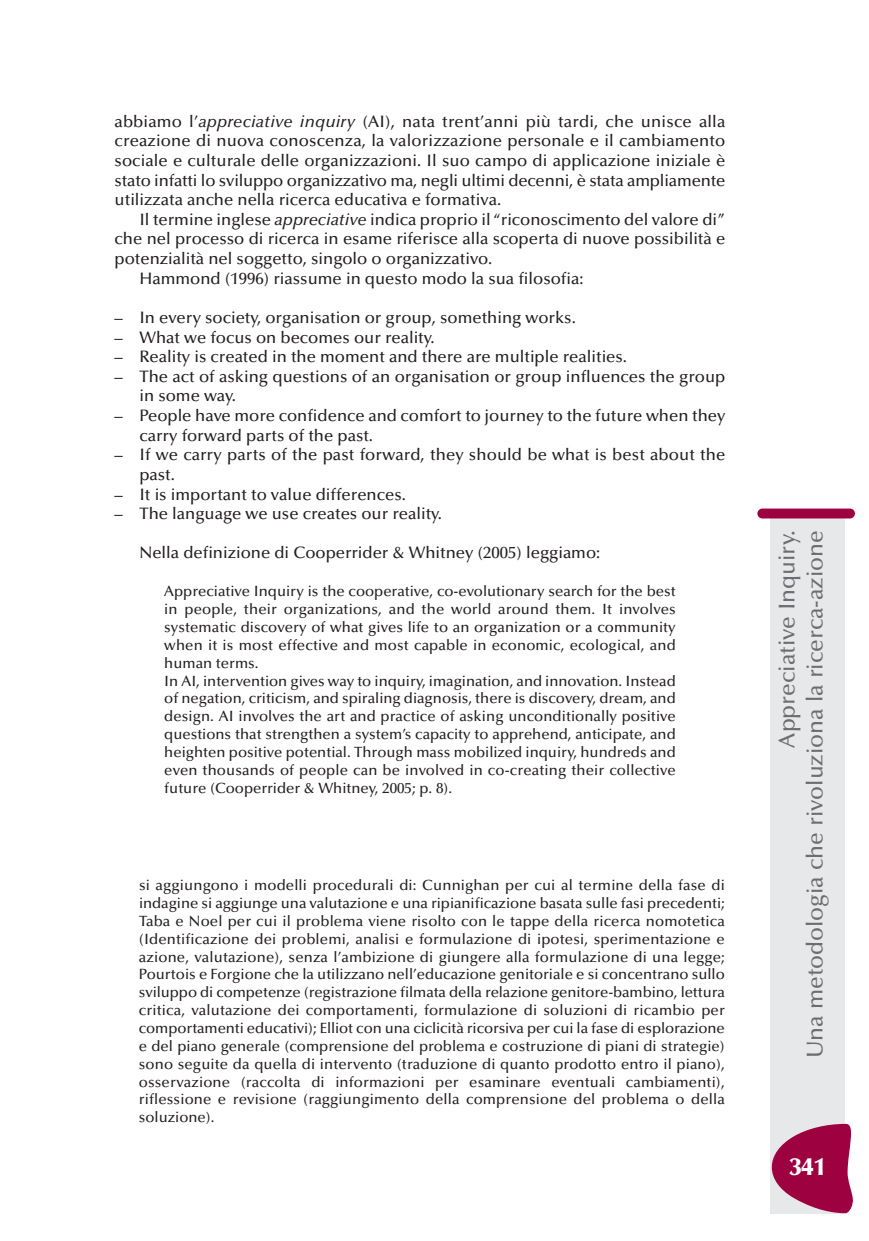
<style>
.page{position:relative;width:869px;height:1241px;background:#fff}
.page>*{position:absolute;margin:0;border:0;box-sizing:border-box;transform-origin:0 0}
.t1{font:900 24.5px "Optima";color:#fff}
.t2{font:500 22.75px/28px "Optima";color:#6c6d70;text-align:right}
.t3{font:500 16.62px/19.6px "Optima";color:#231f20}
.t4{font:500 14.88px/17.8px "Optima";color:#231f20}
.s1{font-style:italic}
</style>
<div class="page">
<div style="left:770px;top:516px;width:74px;height:697px;background:#e7e8e9"></div>
<div style="left:757px;top:508px;width:97px;height:10px;background:#9d0140;border-radius:5px"></div>
<svg style="left:771px;top:1123px;width:82px;height:89px"></svg>
<p class="t3" style="left:115px;top:113px;width:612px;text-align:justify">abbiamo l’<span class="s1">appreciative inquiry</span> (AI), nata trent’anni più tardi, che unisce alla creazione di nuova conoscenza, la valorizzazione personale e il cambiamento sociale e culturale delle organizzazioni. Il suo campo di applicazione iniziale è stato infatti lo sviluppo organizzativo ma, negli ultimi decenni, è stata ampliamente utilizzata anche nella ricerca educativa e formativa.</p>
<p class="t3" style="left:139px;top:211px;width:587px">Il termine inglese <span class="s1">appreciative</span> indica proprio il “riconoscimento del valore di”</p>
<p class="t3" style="left:115px;top:231px;width:612px">che nel processo di ricerca in esame riferisce alla scoperta di nuove possibilità e</p>
<p class="t3" style="left:115px;top:250px;width:379px">potenzialità nel soggetto, singolo o organizzativo.</p>
<p class="t3" style="left:139px;top:270px;width:445px">Hammond (1996) riassume in questo modo la sua filosofia:</p>
<p class="t3" style="left:115px;top:309px;width:462px">– In every society, organisation or group, something works.</p>
<p class="t3" style="left:115px;top:329px;width:321px">– What we focus on becomes our reality.</p>
<p class="t3" style="left:115px;top:348px;width:513px">– Reality is created in the moment and there are multiple realities.</p>
<p class="t3" style="left:139px;top:368px;width:587px;text-indent:-25px">– The act of asking questions of an organisation or group influences the group in some way.</p>
<p class="t3" style="left:139px;top:407px;width:587px;text-indent:-25px">– People have more confidence and comfort to journey to the future when they carry forward parts of the past.</p>
<p class="t3" style="left:139px;top:446px;width:587px;text-indent:-25px">– If we carry parts of the past forward, they should be what is best about the past.</p>
<p class="t3" style="left:115px;top:486px;width:292px">– It is important to value differences.</p>
<p class="t3" style="left:115px;top:505px;width:329px">– The language we use creates our reality.</p>
<p class="t3" style="left:139px;top:544px;width:462px">Nella definizione di Cooperrider &amp; Whitney (2005) leggiamo:</p>
<p class="t4" style="left:164px;top:584px;width:512px">Appreciative Inquiry is the cooperative, co-evolutionary search for the best in people, their organizations, and the world around them. It involves systematic discovery of what gives life to an organization or a community when it is most effective and most capable in economic, ecological, and human terms.<br>In AI, intervention gives way to inquiry, imagination, and innovation. Instead of negation, criticism, and spiraling diagnosis, there is discovery, dream, and design. AI involves the art and practice of asking unconditionally positive questions that strengthen a system’s capacity to apprehend, anticipate, and heighten positive potential. Through mass mobilized inquiry, hundreds and even thousands of people can be involved in co-creating their collective future (Cooperrider &amp; Whitney, 2005; p. 8).</p>
<p class="t4" style="left:139px;top:877px;width:587px;text-align:justify">si aggiungono i modelli procedurali di: Cunnighan per cui al termine della fase di indagine si aggiunge una valutazione e una ripianificazione basata sulle fasi precedenti; Taba e Noel per cui il problema viene risolto con le tappe della ricerca nomotetica (Identificazione dei problemi, analisi e formulazione di ipotesi, sperimentazione e azione, valutazione), senza l’ambizione di giungere alla formulazione di una legge; Pourtois e Forgione che la utilizzano nell’educazione genitoriale e si concentrano sullo sviluppo di competenze (registrazione filmata della relazione genitore-bambino, lettura critica, valutazione dei comportamenti, formulazione di soluzioni di ricambio per comportamenti educativi); Elliot con una ciclicità ricorsiva per cui la fase di esplorazione e del piano generale (comprensione del problema e costruzione di piani di strategie) sono seguite da quella di intervento (traduzione di quanto prodotto entro il piano), osservazione (raccolta di informazioni per esaminare eventuali cambiamenti), riflessione e revisione (raggiungimento della comprensione del problema o della soluzione).</p>
<h2 class="t2" style="left:774px;top:1058px;width:529px;rotate:-90deg">Appreciative Inquiry.<br>Una metodologia che rivoluziona la ricerca-azione</h2>
<h1 class="t1" style="left:789px;top:1156px;width:38px">341</h1>
</div>
